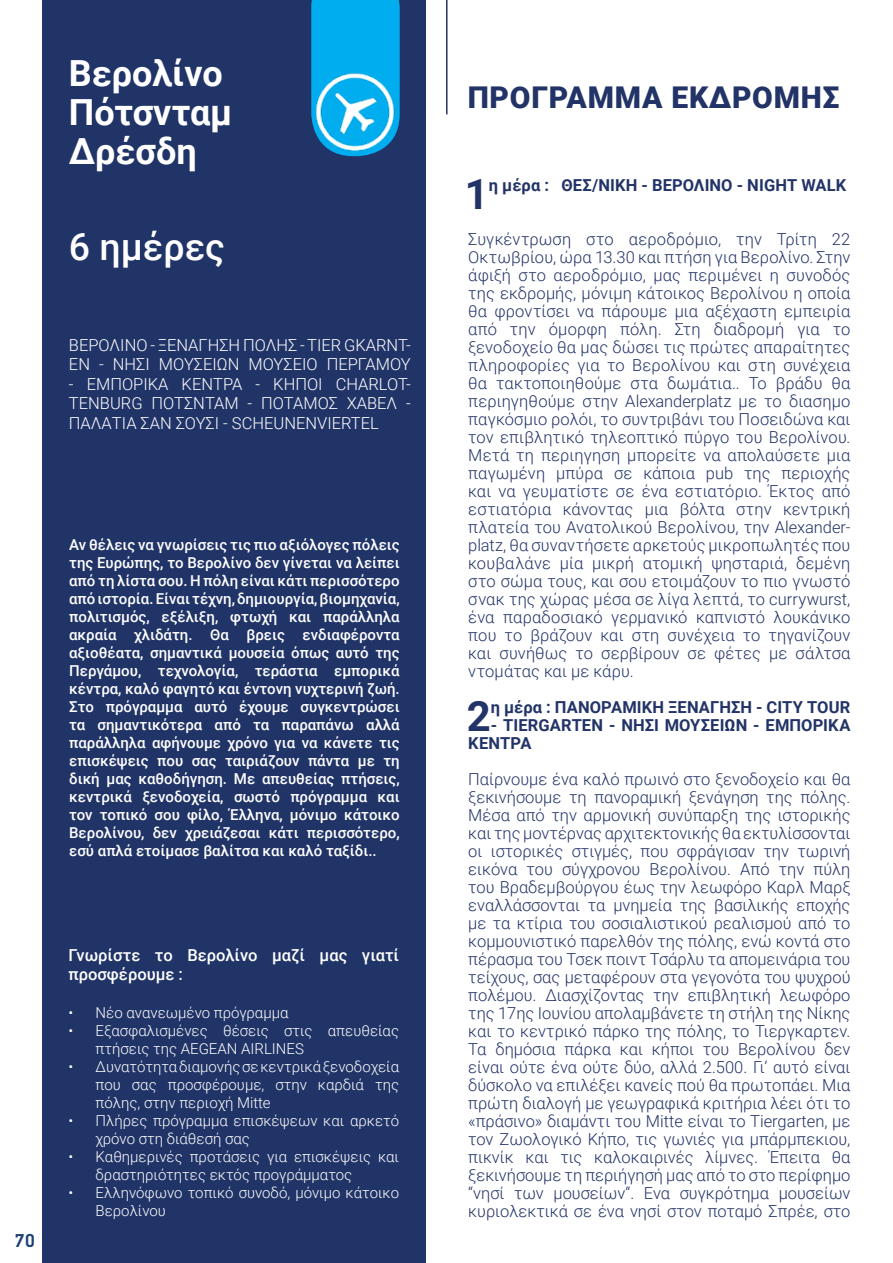
<style>
.page{position:relative;width:893px;height:1263px;background:#fff}
.page>*{position:absolute;margin:0;border:0;box-sizing:border-box;transform-origin:0 0}
.t1{font:700 41.85px "Roboto";color:#223367}
.t2{font:500 37.5px "Roboto";color:#fff}
.t3{font:700 36px/39px "Roboto";color:#fff}
.t4{font:900 30px "Roboto";letter-spacing:.025em;color:#223367}
.t5{font:700 21px "PF Handbook Pro";color:#1e4276}
.t6{font:300 16.5px/18px "Roboto";color:#223367;text-align:justify}
.t7{font:300 16.5px/19.5px "Roboto";color:#fff}
.t8{font:700 16.5px/18px "Roboto";letter-spacing:.005em;color:#223367}
.t9{font:500 16.5px/19.5px "Roboto";color:#fff}
.t10{font:500 15px/18px "Roboto";color:#fff;text-align:justify}
.t11{font:300 15px/18px "Roboto";color:#fff}
</style>
<div class="page">
<div style="left:43px;top:0;width:383px;height:1263px;background:#213467"></div>
<svg style="left:311px;top:0;width:89px;height:156px;background:#01a7e7"></svg>
<hr style="left:446px;top:0;width:1px;height:114px;background:#223367">
<img style="left:312px;top:65px;width:87px;height:88px">
<h3 class="t3" style="left:69px;top:52px;width:165px">Βερολίνο<br>Πότσνταμ<br>Δρέσδη</h3>
<h2 class="t2" style="left:69px;top:221px;width:158px">6 ημέρες</h2>
<p class="t7" style="left:69px;top:335px;width:343px">ΒΕΡΟΛΙΝΟ - ΞΕΝΑΓΗΣΗ ΠΟΛΗΣ - TIER GKARNT-<br>EN - ΝΗΣΙ ΜΟΥΣΕΙΩΝ ΜΟΥΣΕΙΟ ΠΕΡΓΑΜΟΥ</p>
<p class="t7" style="left:69px;top:374px;width:343px;text-align:justify">- ΕΜΠΟΡΙΚΑ ΚΕΝΤΡΑ - ΚΗΠΟΙ CHARLOT-TENBURG ΠΟΤΣΝΤΑΜ - ΠΟΤΑΜΟΣ ΧΑΒΕΛ - ΠΑΛΑΤΙΑ ΣΑΝ ΣΟΥΣΙ - SCHEUNENVIERTEL</p>
<p class="t10" style="left:69px;top:535px;width:332px">Αν θέλεις να γνωρίσεις τις πιο αξιόλογες πόλεις της Ευρώπης, το Βερολίνο δεν γίνεται να λείπει από τη λίστα σου. Η πόλη είναι κάτι περισσότερο από ιστορία. Είναι τέχνη, δημιουργία, βιομηχανία, πολιτισμός, εξέλιξη, φτωχή και παράλληλα ακραία χλιδάτη. Θα βρεις ενδιαφέροντα αξιοθέατα, σημαντικά μουσεία όπως αυτό της Περγάμου, τεχνολογία, τεράστια εμπορικά κέντρα, καλό φαγητό και έντονη νυχτερινή ζωή.<br>Στο πρόγραμμα αυτό έχουμε συγκεντρώσει τα σημαντικότερα από τα παραπάνω αλλά παράλληλα αφήνουμε χρόνο για να κάνετε τις επισκέψεις που σας ταιριάζουν πάντα με τη δική μας καθοδήγηση. Με απευθείας πτήσεις, κεντρικά ξενοδοχεία, σωστό πρόγραμμα και τον τοπικό σου φίλο, Έλληνα, μόνιμο κάτοικο Βερολίνου, δεν χρειάζεσαι κάτι περισσότερο, εσύ απλά ετοίμασε βαλίτσα και καλό ταξίδι..</p>
<p class="t5" style="left:14px;top:1228px;width:22px">70</p>
<p class="t9" style="left:69px;top:944px;width:332px">Γνωρίστε το Βερολίνο μαζί μας γιατί προσφέρουμε :</p>
<p class="t11" style="left:69px;top:1003px;width:221px">• Νέο ανανεωμένο πρόγραμμα</p>
<p class="t11" style="left:96px;top:1021px;width:305px;text-indent:-27px">• Εξασφαλισμένες θέσεις στις απευθείας πτήσεις της AEGEAN AIRLINES</p>
<p class="t11" style="left:96px;top:1057px;width:305px;text-align:justify;text-indent:-27px">• Δυνατότητα διαμονής σε κεντρικά ξενοδοχεία που σας προσφέρουμε, στην καρδιά της πόλης, στην περιοχή Mitte</p>
<p class="t11" style="left:96px;top:1111px;width:305px;text-indent:-27px">• Πλήρες πρόγραμμα επισκέψεων και αρκετό χρόνο στη διάθεσή σας</p>
<p class="t11" style="left:96px;top:1147px;width:305px;text-indent:-27px">• Καθημερινές προτάσεις για επισκέψεις και δραστηριότητες εκτός προγράμματος</p>
<p class="t11" style="left:96px;top:1183px;width:305px;text-indent:-27px">• Ελληνόφωνο τοπικό συνοδό, μόνιμο κάτοικο<br>Βερολίνου</p>
<h3 class="t4" style="left:468px;top:76px;width:373px">ΠΡΟΓΡΑΜΜΑ ΕΚΔΡΟΜΗΣ</h3>
<h1 class="t1" style="left:465px;top:165px;width:26px">1</h1>
<p class="t8" style="left:489px;top:175px;width:359px">η μέρα : ΘΕΣ/ΝΙΚΗ - ΒΕΡΟΛΙΝΟ - ΝIGHT WALK</p>
<p class="t6" style="left:468px;top:229px;width:384px">Συγκέντρωση στο αεροδρόμιο, την Τρίτη 22<br>Οκτωβρίου, ώρα 13.30 και πτήση για Βερολίνο. Στην άφιξή στο αεροδρόμιο, μας περιμένει η συνοδός της εκδρομής, μόνιμη κάτοικος Βερολίνου η οποία θα φροντίσει να πάρουμε μια αξέχαστη εμπειρία από την όμορφη πόλη. Στη διαδρομή για το ξενοδοχείο θα μας δώσει τις πρώτες απαραίτητες πληροφορίες για το Βερολίνου και στη συνέχεια θα τακτοποιηθούμε στα δωμάτια.. Το βράδυ θα περιηγηθούμε στην Alexanderplatz με το διασημο παγκόσμιο ρολόι, το συντριβάνι του Ποσειδώνα και τον επιβλητικό τηλεοπτικό πύργο του Βερολίνου.<br>Μετά τη περιηγηση μπορείτε να απολαύσετε μια παγωμένη μπύρα σε κάποια pub της περιοχής και να γευματίστε σε ένα εστιατόριο. Έκτος από εστιατόρια κάνοντας μια βόλτα στην κεντρική πλατεία του Ανατολικού Βερολίνου, την Alexander&shy;platz, θα συναντήσετε αρκετούς μικροπωλητές που κουβαλάνε μία μικρή ατομική ψησταριά, δεμένη στο σώμα τους, και σου ετοιμάζουν το πιο γνωστό σνακ της χώρας μέσα σε λίγα λεπτά, το currywurst, ένα παραδοσιακό γερμανικό καπνιστό λουκάνικο που το βράζουν και στη συνέχεια το τηγανίζουν και συνήθως το σερβίρουν σε φέτες με σάλτσα ντομάτας και με κάρυ.</p>
<h1 class="t1" style="left:467px;top:687px;width:26px">2</h1>
<p class="t8" style="left:491px;top:697px;width:361px">η μέρα : ΠΑΝΟΡΑΜΙΚΗ ΞΕΝΑΓΗΣΗ - CITY TOUR</p>
<p class="t8" style="left:468px;top:715px;width:384px;text-indent:23px">- TIERGARTEN - ΝΗΣΙ ΜΟΥΣΕΙΩΝ - ΕΜΠΟΡΙΚΑ<br>ΚΕΝΤΡΑ</p>
<p class="t6" style="left:468px;top:769px;width:384px">Παίρνουμε ένα καλό πρωινό στο ξενοδοχείο και θα ξεκινήσουμε τη πανοραμική ξενάγηση της πόλης.<br>Μέσα από την αρμονική συνύπαρξη της ιστορικής και της μοντέρνας αρχιτεκτονικής θα εκτυλίσσονται οι ιστορικές στιγμές, που σφράγισαν την τωρινή εικόνα του σύγχρονου Βερολίνου. Από την πύλη του Βραδεμβούργου έως την λεωφόρο Καρλ Μαρξ εναλλάσσονται τα μνημεία της βασιλικής εποχής με τα κτίρια του σοσιαλιστικού ρεαλισμού από το κομμουνιστικό παρελθόν της πόλης, ενώ κοντά στο πέρασμα του Τσεκ ποιντ Τσάρλυ τα απομεινάρια του τείχους, σας μεταφέρουν στα γεγονότα του ψυχρού πολέμου. Διασχίζοντας την επιβλητική λεωφόρο της 17ης Ιουνίου απολαμβάνετε τη στήλη της Νίκης και το κεντρικό πάρκο της πόλης, το Τιεργκαρτεν.<br>Τα δημόσια πάρκα και κήποι του Βερολίνου δεν είναι ούτε ένα ούτε δύο, αλλά 2.500. Γι’ αυτό είναι δύσκολο να επιλέξει κανείς πού θα πρωτοπάει. Μια πρώτη διαλογή με γεωγραφικά κριτήρια λέει ότι το «πράσινο» διαμάντι του Mitte είναι το Tiergarten, με τον Ζωολογικό Κήπο, τις γωνιές για μπάρμπεκιου, πικνίκ και τις καλοκαιρινές λίμνες. Έπειτα θα ξεκινήσουμε τη περιήγησή μας από το στο περίφημο “νησί των μουσείων“. Ενα συγκρότημα μουσείων κυριολεκτικά σε ένα νησί στον ποταμό Σπρέε, στο</p>
</div>
